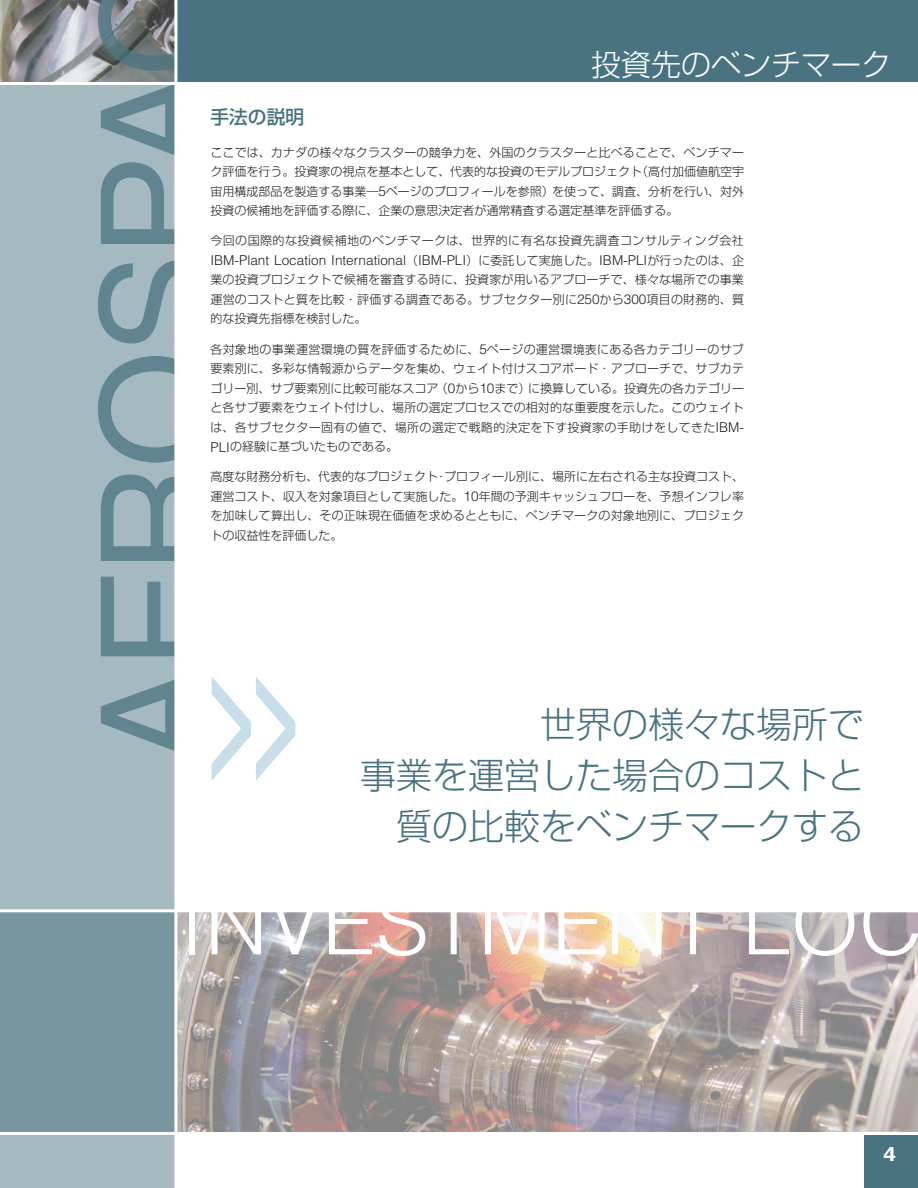
<style>
.page{position:relative;width:918px;height:1188px;background:#fff}
.page>*{position:absolute;margin:0;border:0;box-sizing:border-box;transform-origin:0 0}
.t1{font:300 87.9px "Helvetica";color:#fff}
.t2{font:300 36px/51px "Shin Go Pro";color:#4a7381;text-align:right}
.t3{font:300 30px "Shin Go Pro";color:#fff}
.t4{font:700 19.5px "Helvetica";color:#fff;scale:1.2 1}
.t5{font:500 18.75px "Shin Go Pro";color:#4a7381}
.t6{font:300 13.5px "Helvetica";color:#231f20}
.t7{font:300 12px/19.5px "Shin Go Pro";letter-spacing:.01em;color:#231f20;text-align:justify}
.t8{font:300 12px "Shin Go Pro";letter-spacing:.035em;color:#231f20}
.s1{font-family:"Helvetica";font-size:13.5px}
.s2{font-family:"Shin Go Pro";font-size:12px}
</style>
<div class="page">
<img style="left:177px;top:912px;width:741px;height:220px">
<img style="left:0;top:0;width:98px;height:82px">
<div style="left:0;top:83px;width:175px;height:1052px;background:#a4b9c0"></div>
<svg style="left:98px;top:0;width:76px;height:751px"></svg>
<svg style="left:0;top:913px;width:174px;height:275px;background:#7f9ca6"></svg>
<div style="left:176px;top:0;width:742px;height:82px;background:#4a7381"></div>
<div style="left:864px;top:1134px;width:54px;height:54px;background:#4a7381"></div>
<hr style="left:0;top:1132px;width:918px;height:3px;background:#fff">
<svg style="left:212px;top:677px;width:83px;height:104px"></svg>
<hr style="left:174px;top:0;width:3px;height:1188px;background:#fff">
<hr style="left:0;top:82px;width:918px;height:3px;background:#fff">
<hr style="left:0;top:909px;width:918px;height:3px;background:#fff">
<h3 class="t3" style="left:591px;top:40px;width:301px">投資先のベンチマーク</h3>
<h3 class="t5" style="left:210px;top:102px;width:95px">手法の説明</h3>
<p class="t7" style="left:210px;top:141px;width:535px">ここでは、カナダの様々なクラスターの競争力を、外国のクラスターと比べることで、ベンチマーク評価を行う。投資家の視点を基本として、代表的な投資のモデルプロジェクト（高付加価値航空宇宙用構成部品を製造する事業―<span class="s1">5</span>ページのプロフィールを参照）を使って、調査、分析を行い、対外投資の候補地を評価する際に、企業の意思決定者が通常精査する選定基準を評価する。</p>
<p class="t8" style="left:210px;top:231px;width:535px">今回の国際的な投資候補地のベンチマークは、世界的に有名な投資先調査コンサルティング会社</p>
<p class="t6" style="left:210px;top:252px;width:535px">IBM-Plant Location International<span class="s2">（</span>IBM-PLI<span class="s2">）に委託して実施した。</span>IBM-PLI<span class="s2">が行ったのは、企</span></p>
<p class="t7" style="left:210px;top:269px;width:535px">業の投資プロジェクトで候補を審査する時に、投資家が用いるアプローチで、様々な場所での事業運営のコストと質を比較・評価する調査である。サブセクター別に<span class="s1">250</span>から<span class="s1">300</span>項目の財務的、質的な投資先指標を検討した。</p>
<p class="t7" style="left:210px;top:338px;width:535px">各対象地の事業運営環境の質を評価するために、<span class="s1">5</span>ページの運営環境表にある各カテゴリーのサブ要素別に、多彩な情報源からデータを集め、ウェイト付けスコアボード・アプローチで、サブカテゴリー別、サブ要素別に比較可能なスコア（<span class="s1">0</span>から<span class="s1">10</span>まで）に換算している。投資先の各カテゴリーと各サブ要素をウェイト付けし、場所の選定プロセスでの相対的な重要度を示した。このウェイトは、各サブセクター固有の値で、場所の選定で戦略的決定を下す投資家の手助けをしてきた<span class="s1">IBM-PLI</span>の経験に基づいたものである。</p>
<p class="t7" style="left:210px;top:466px;width:535px">高度な財務分析も、代表的なプロジェクト・プロフィール別に、場所に左右される主な投資コスト、運営コスト、収入を対象項目として実施した。<span class="s1">10</span>年間の予測キャッシュフローを、予想インフレ率を加味して算出し、その正味現在価値を求めるとともに、ベンチマークの対象地別に、プロジェクトの収益性を評価した。</p>
<h2 class="t2" style="left:360px;top:694px;width:505px">世界の様々な場所で<br>事業を運営した場合のコストと質の比較をベンチマークする</h2>
<h1 class="t1" style="left:180px;top:868px;width:744px">INVESTMENT LOC</h1>
<h3 class="t4" style="left:883px;top:1143px;width:12px">4</h3>
</div>
